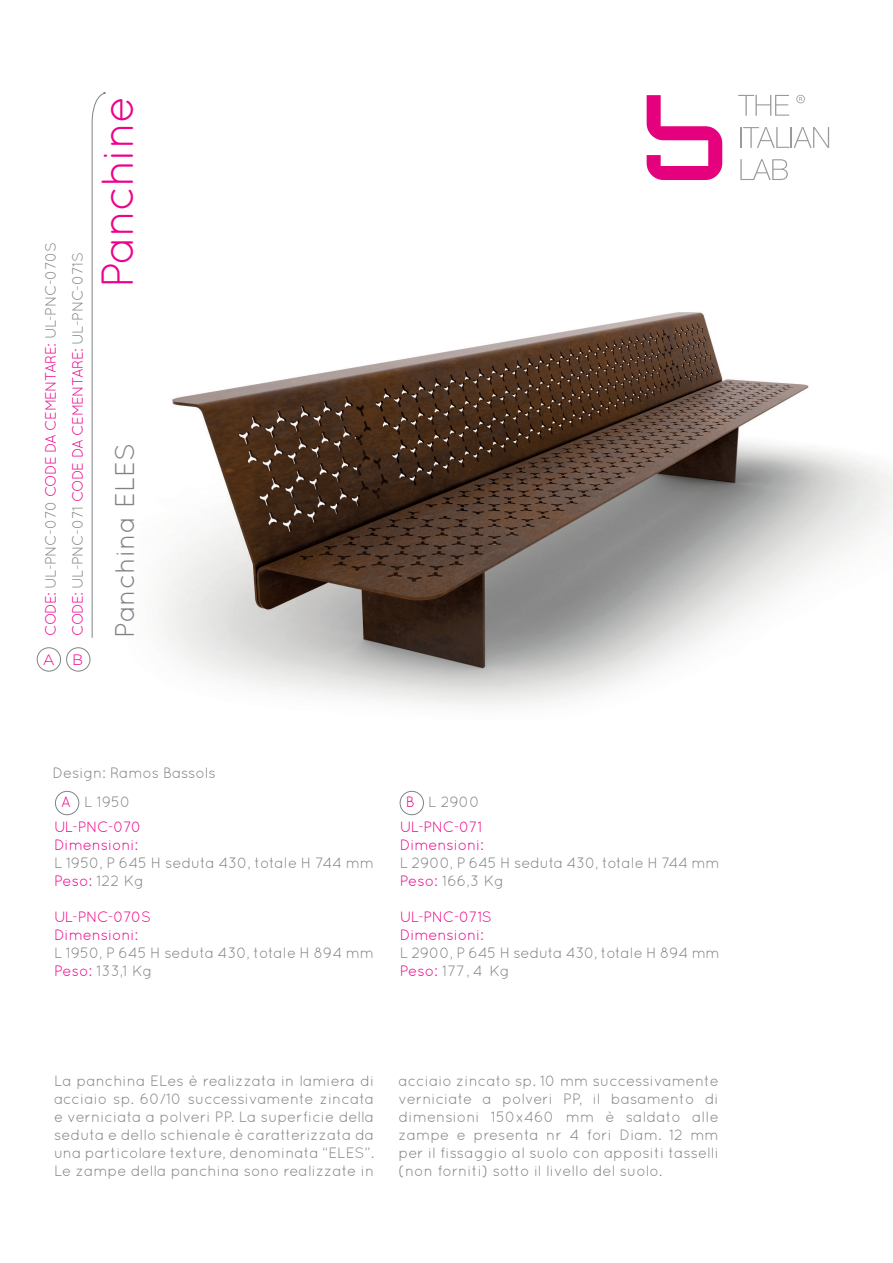
<style>
.page{position:relative;width:893px;height:1263px;background:#fff}
.page>*{position:absolute;margin:0;border:0;box-sizing:border-box;transform-origin:0 0}
.t1{font:45px "Quicksand";letter-spacing:-.03em;color:#ed028c}
.t2{font:27px "Quicksand";color:#808285}
.t3{font:15px/18px "Quicksand";letter-spacing:-.01em;color:#808285;text-align:justify}
.t4{font:15px "Quicksand";letter-spacing:-.01em;color:#ed028c}
.t5{font:15px "Quicksand";letter-spacing:-.05em;color:#ed028c}
.t6{font:15px "Quicksand";letter-spacing:-.03em;color:#ed028c}
.t7{font:15px "Quicksand";letter-spacing:-.03em;color:#ed0286}
.t8{font:15px "Quicksand";color:#ed028c}
.t9{font:300 15px "Regencie";color:#ed028c}
.s1{color:#808285}
.s2{color:#ed028c}
</style>
<div class="page">
<img style="left:159px;top:312px;width:734px;height:394px">
<svg style="left:738px;top:95px;width:51px;height:21px"></svg>
<hr style="left:740px;top:127px;width:2px;height:21px;background:#9b9999">
<svg style="left:743px;top:127px;width:86px;height:21px"></svg>
<svg style="left:740px;top:159px;width:48px;height:21px"></svg>
<svg style="left:647px;top:95px;width:75px;height:85px"></svg>
<svg style="left:796px;top:95px;width:9px;height:8px"></svg>
<svg style="left:91px;top:92px;width:15px;height:546px"></svg>
<div style="left:37px;top:647px;width:24px;height:24px;border:1px solid #808285;border-radius:50%"></div>
<div style="left:66px;top:647px;width:24px;height:24px;border:1px solid #808285;border-radius:50%"></div>
<div style="left:55px;top:791px;width:24px;height:24px;border:1px solid #808285;border-radius:50%"></div>
<div style="left:400px;top:791px;width:24px;height:24px;border:1px solid #808285;border-radius:50%"></div>
<p class="t5" style="left:42px;top:636px;width:395px;rotate:-90deg">CODE: <span class="s1">UL-PNC-070</span> CODE DA CEMENTARE: <span class="s1">UL-PNC-070S</span></p>
<p class="t6" style="left:69px;top:636px;width:385px;rotate:-90deg">CODE: <span class="s1">UL-PNC-071</span> CODE DA CEMENTARE: <span class="s1">UL-PNC-071S</span></p>
<p class="t9" style="left:43px;top:650px;width:13px">A</p>
<p class="t9" style="left:73px;top:650px;width:11px">B</p>
<p class="t1" style="left:92px;top:288px;width:194px;rotate:-90deg">Panchine</p>
<p class="t2" style="left:109px;top:638px;width:196px;rotate:-90deg">Panchina ELES</p>
<p class="t3" style="left:53px;top:764px;width:165px">Design: Ramos Bassols</p>
<p class="t3" style="left:61px;top:792px;width:71px"><span class="s2">A</span> L 1950</p>
<p class="t3" style="left:406px;top:792px;width:76px"><span class="s2">B</span> L 2900</p>
<p class="t7" style="left:54px;top:818px;width:89px">UL-PNC-070</p>
<p class="t4" style="left:54px;top:836px;width:86px">Dimensioni:</p>
<p class="t3" style="left:54px;top:854px;width:322px">L 1950, P 645 H seduta 430, totale H 744 mm</p>
<p class="t8" style="left:54px;top:872px;width:92px">Peso: <span class="s1">122 Kg</span></p>
<p class="t7" style="left:54px;top:908px;width:99px">UL-PNC-070S</p>
<p class="t4" style="left:54px;top:926px;width:86px">Dimensioni:</p>
<p class="t3" style="left:54px;top:944px;width:322px">L 1950, P 645 H seduta 430, totale H 894 mm</p>
<p class="t3" style="left:54px;top:962px;width:100px"><span class="s2">Peso:</span> 133,1 Kg</p>
<p class="t7" style="left:400px;top:818px;width:84px">UL-PNC-071</p>
<p class="t4" style="left:400px;top:836px;width:86px">Dimensioni:</p>
<p class="t3" style="left:400px;top:854px;width:322px">L 2900, P 645 H seduta 430, totale H 744 mm</p>
<p class="t3" style="left:400px;top:872px;width:106px"><span class="s2">Peso:</span> 166,3 Kg</p>
<p class="t7" style="left:400px;top:908px;width:94px">UL-PNC-071S</p>
<p class="t4" style="left:400px;top:926px;width:86px">Dimensioni:</p>
<p class="t3" style="left:400px;top:944px;width:322px">L 2900, P 645 H seduta 430, totale H 894 mm</p>
<p class="t3" style="left:400px;top:962px;width:112px"><span class="s2">Peso:</span> 177, 4 Kg</p>
<p class="t3" style="left:54px;top:1071px;width:322px">La panchina ELes è realizzata in lamiera di acciaio sp. 60/10 successivamente zincata e verniciata a polveri PP. La superficie della seduta e dello schienale è caratterizzata da una particolare texture, denominata “ELES”.<br>Le zampe della panchina sono realizzate in</p>
<p class="t3" style="left:399px;top:1071px;width:322px">acciaio zincato sp. 10 mm successivamente verniciate a polveri PP, il basamento di dimensioni 150x460 mm è saldato alle zampe e presenta nr 4 fori Diam. 12 mm per il fissaggio al suolo con appositi tasselli (non forniti) sotto il livello del suolo.</p>
</div>
